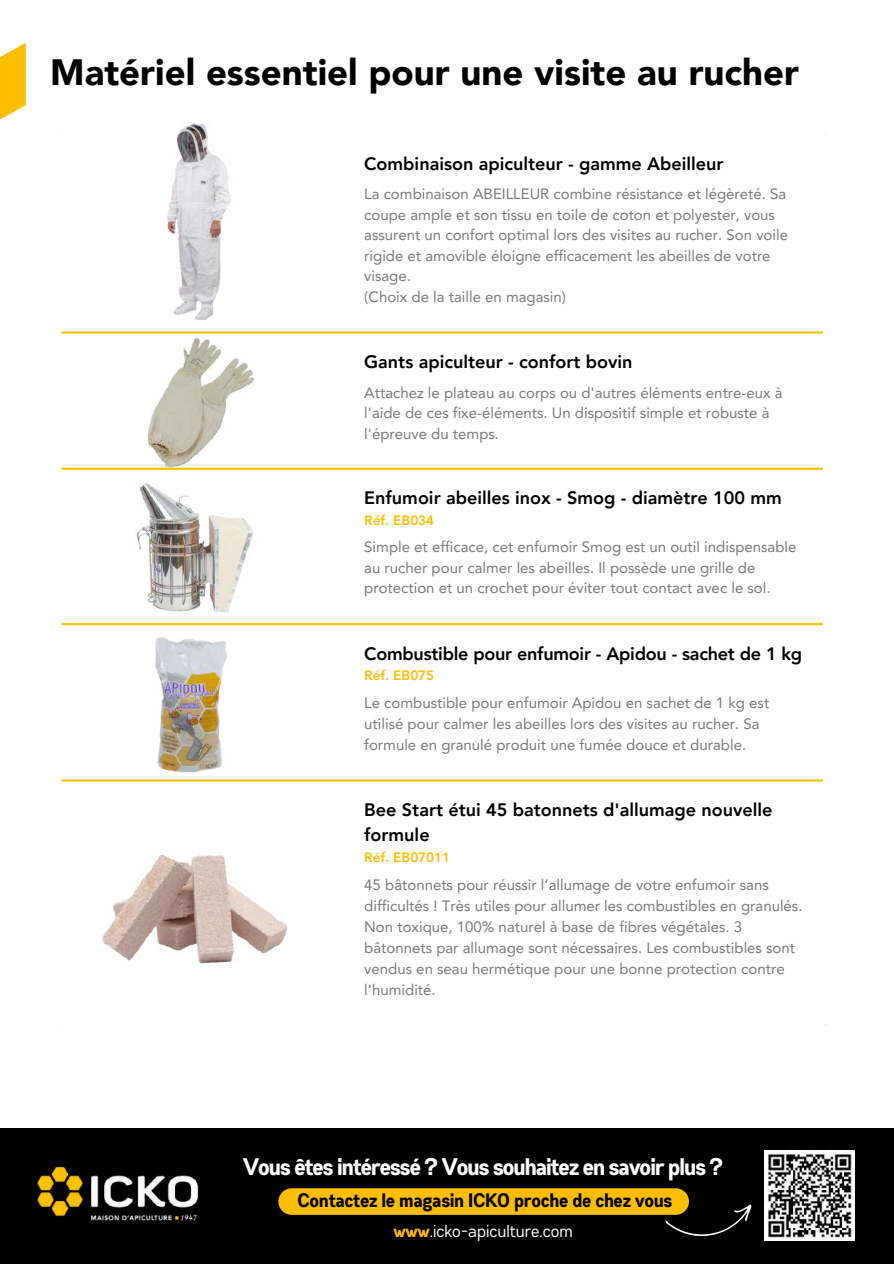
<style>
.page{position:relative;width:894px;height:1264px;background:#fff}
.page>*{position:absolute;margin:0;border:0;box-sizing:border-box;transform-origin:0 0}
.t1{font:900 36.6px "Avenir LT Pro";color:#000}
.t2{font:700 24px "Gabriel Sans Cond";letter-spacing:-.03em;color:#fff}
.t3{font:700 19.5px "Gabriel Sans Cond";color:#000}
.t4{font:800 18px/25px "Avenir LT Pro";color:#000}
.t5{font:17.4px "Gabriel Sans Cond";color:#fff}
.t6{font:15px/20.5px "Avenir LT Pro";color:#797979}
.t7{font:800 13.5px "Avenir LT Pro";color:#ffbd00}
.s1{font-weight:700;color:#ffbd00}
</style>
<div class="page">
<hr style="left:62px;top:331px;width:760px;height:3px;background:#fbc201">
<hr style="left:62px;top:467px;width:760px;height:3px;background:#fbc201">
<hr style="left:62px;top:623px;width:760px;height:2px;background:#fbc201">
<hr style="left:62px;top:779px;width:760px;height:2px;background:#fbc201">
<img style="left:167px;top:122px;width:64px;height:198px">
<img style="left:133px;top:337px;width:132px;height:131px">
<img style="left:136px;top:483px;width:120px;height:130px">
<img style="left:67px;top:637px;width:243px;height:143px">
<img style="left:102px;top:854px;width:186px;height:110px">
<div style="left:0;top:1127px;width:893px;height:136px;background:#000"></div>
<svg style="left:278px;top:1188px;width:474px;height:49px"></svg>
<img style="left:37px;top:1166px;width:162px;height:55px">
<svg style="left:0;top:43px;width:26px;height:77px;fill:#ffbd00"></svg>
<img style="left:764px;top:1150px;width:90px;height:90px">
<h1 class="t1" style="left:50px;top:57px;width:750px">Matériel essentiel pour une visite au rucher</h1>
<p class="t4" style="left:364px;top:153px;width:361px">Combinaison apiculteur - gamme Abeilleur</p>
<p class="t6" style="left:364px;top:185px;width:425px">La combinaison ABEILLEUR combine résistance et légèreté. Sa coupe ample et son tissu en toile de coton et polyester, vous assurent un confort optimal lors des visites au rucher. Son voile rigide et amovible éloigne efficacement les abeilles de votre visage.<br>(Choix de la taille en magasin)</p>
<p class="t4" style="left:364px;top:351px;width:270px">Gants apiculteur - confort bovin</p>
<p class="t6" style="left:364px;top:383px;width:420px">Attachez le plateau au corps ou d'autres éléments entre-eux à l'aide de ces fixe-éléments. Un dispositif simple et robuste à l'épreuve du temps.</p>
<p class="t4" style="left:364px;top:487px;width:419px">Enfumoir abeilles inox - Smog - diamètre 100 mm</p>
<p class="t7" style="left:364px;top:514px;width:71px">Réf. EB034</p>
<p class="t6" style="left:364px;top:538px;width:433px">Simple et efficace, cet enfumoir Smog est un outil indispensable au rucher pour calmer les abeilles. Il possède une grille de protection et un crochet pour éviter tout contact avec le sol.</p>
<p class="t4" style="left:364px;top:642px;width:439px">Combustible pour enfumoir - Apidou - sachet de 1 kg</p>
<p class="t7" style="left:364px;top:670px;width:71px">Réf. EB075</p>
<p class="t6" style="left:364px;top:693px;width:406px;line-height:21px">Le combustible pour enfumoir Apidou en sachet de 1 kg est utilisé pour calmer les abeilles lors des visites au rucher. Sa formule en granulé produit une fumée douce et durable.</p>
<p class="t4" style="left:364px;top:798px;width:409px">Bee Start étui 45 batonnets d'allumage nouvelle formule</p>
<p class="t7" style="left:364px;top:851px;width:87px">Réf. EB07011</p>
<p class="t6" style="left:364px;top:875px;width:439px;line-height:21px">45 bâtonnets pour réussir l’allumage de votre enfumoir sans difficultés ! Très utiles pour allumer les combustibles en granulés.<br>Non toxique, 100% naturel à base de fibres végétales. 3 bâtonnets par allumage sont nécessaires. Les combustibles sont vendus en seau hermétique pour une bonne protection contre l'humidité.</p>
<h2 class="t2" style="left:244px;top:1155px;width:481px">Vous êtes intéressé ? Vous souhaitez en savoir plus ?</h2>
<h3 class="t3" style="left:298px;top:1191px;width:376px">Contactez le magasin ICKO proche de chez vous</h3>
<p class="t5" style="left:394px;top:1222px;width:181px"><span class="s1">www</span>.icko-apiculture.com</p>
</div>
